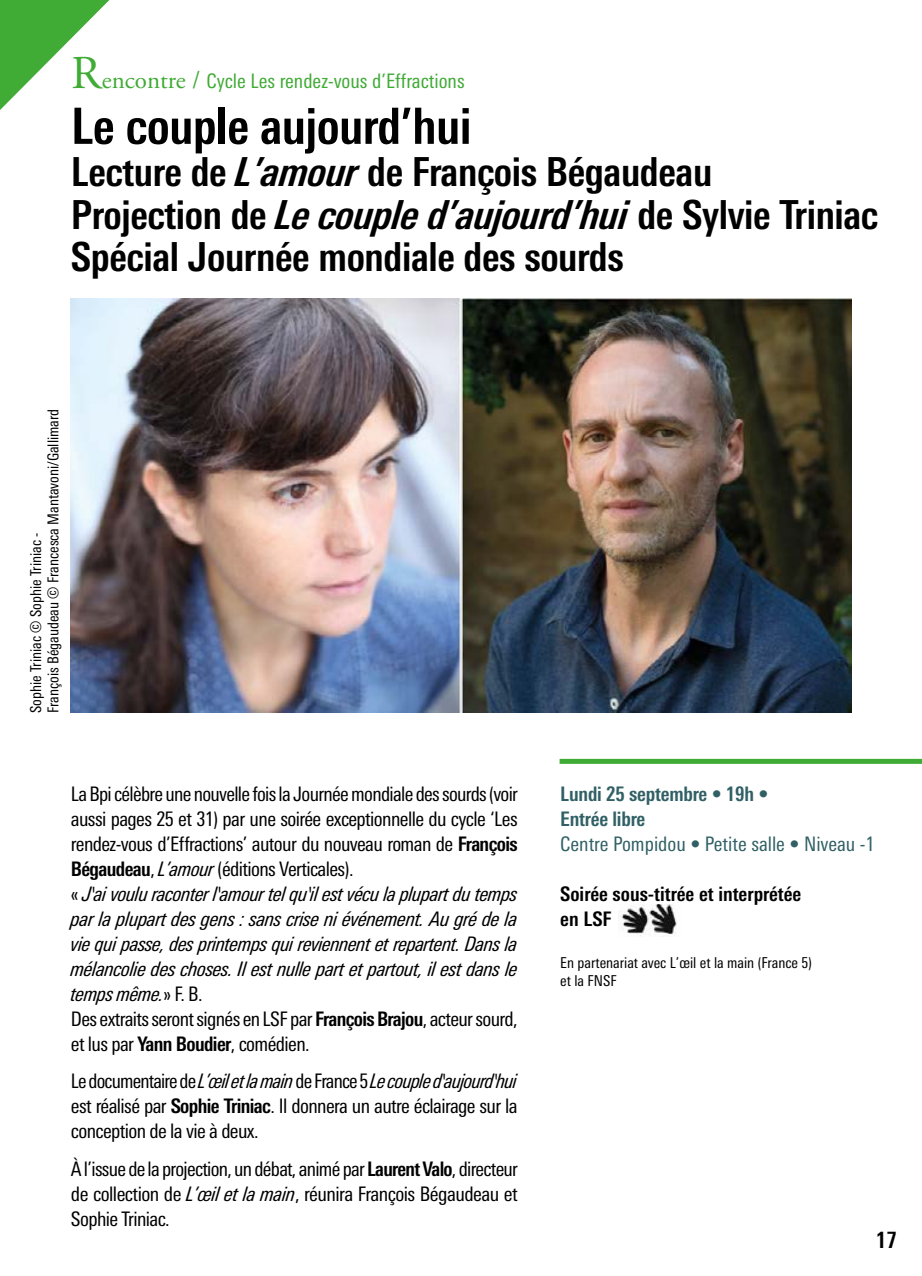
<style>
.page{position:relative;width:922px;height:1276px;background:#fff}
.page>*{position:absolute;margin:0;border:0;box-sizing:border-box;transform-origin:0 0}
.t1{font:700 condensed 50px "Univers Next Pro";letter-spacing:-.01em;color:#000}
.t2{font:700 condensed 40px/42.5px "Univers Next Pro";letter-spacing:-.01em;color:#000}
.t3{font:700 condensed 22.5px "Univers Next Pro";color:#000}
.t4{font:condensed 20px/25px "Univers Next Pro";letter-spacing:-.03em;color:#000;text-align:justify}
.t5{font:condensed 20px "Univers Next Pro";color:#40ab35}
.t6{font:condensed 20px "Univers Next Pro";color:#306065}
.t7{font:700 condensed 20px/25px "Univers Next Pro";color:#000}
.t8{font:700 condensed 20px/25px "Univers Next Pro";letter-spacing:-.01em;color:#306065}
.t9{font:condensed 15px/17.5px "Univers Next Pro";color:#000}
.s1{font-family:"Adobe Garamond Pro";font-stretch:normal;font-size:47px}
.s2{font-family:"Adobe Garamond Pro";font-stretch:normal;font-size:25px}
.s3{font-style:italic}
.s4{font-weight:700}
</style>
<div class="page">
<img style="left:71px;top:298px;width:779px;height:415px">
<svg style="left:0;top:0;width:110px;height:110px"></svg>
<img style="left:618px;top:904px;width:59px;height:32px">
<div style="left:559px;top:759px;width:362px;height:5px;background:#40ab35"></div>
<p class="t5" style="left:71px;top:70px;width:395px"><span class="s1">R</span><span class="s2">encontre /</span> Cycle Les rendez-vous d’Effractions</p>
<h1 class="t1" style="left:71px;top:96px;width:402px">Le couple aujourd’hui</h1>
<h2 class="t2" style="left:71px;top:151px;width:808px">Lecture de <span class="s3">L’amour</span> de François Bégaudeau<br>Projection de <span class="s3">Le couple d’aujourd’hui</span> de Sylvie Triniac<br>Spécial Journée mondiale des sourds</h2>
<p class="t9" style="left:27px;top:713px;width:306px;rotate:-90deg">Sophie Triniac © Sophie Triniac -<br>François Bégaudeau © Francesca Mantavoni/Gallimard</p>
<p class="t4" style="left:71px;top:781px;width:448px;text-align:left">La Bpi célèbre une nouvelle fois la Journée mondiale des sourds (voir aussi pages 25 et 31) par une soirée exceptionnelle du cycle ‘Les rendez-vous d’Effractions’ autour du nouveau roman de <span class="s4">François Bégaudeau</span>, <span class="s3">L’amour</span> (éditions Verticales).<br>« <span class="s3">J'ai voulu raconter l'amour tel qu'il est vécu la plupart du temps par la plupart des gens : sans crise ni événement. Au gré de la vie qui passe, des printemps qui reviennent et repartent. Dans la mélancolie des choses. Il est nulle part et partout, il est dans le temps même.</span>» F. B.<br>Des extraits seront signés en LSF par <span class="s4">François Brajou</span>, acteur sourd, et lus par <span class="s4">Yann Boudier</span>, comédien.</p>
<p class="t4" style="left:71px;top:1068px;width:448px">Le documentaire de <span class="s3">L’œil et la main</span> de France 5 <span class="s3">Le couple d'aujourd'hui </span>est réalisé par <span class="s4">Sophie Triniac</span>. Il donnera un autre éclairage sur la conception de la vie à deux.</p>
<p class="t4" style="left:71px;top:1156px;width:448px">À l’issue de la projection, un débat, animé par <span class="s4">Laurent Valo</span>, directeur de collection de <span class="s3">L’œil et la main</span>, réunira François Bégaudeau et Sophie Triniac.</p>
<p class="t8" style="left:560px;top:781px;width:210px">Lundi 25 septembre • 19h •<br>Entrée libre</p>
<p class="t6" style="left:560px;top:832px;width:316px">Centre Pompidou • Petite salle • Niveau -1</p>
<p class="t7" style="left:560px;top:881px;width:242px">Soirée sous-titrée et interprétée en LSF</p>
<p class="t9" style="left:560px;top:954px;width:253px">En partenariat avec L’œil et la main (France 5) et la FNSF</p>
<p class="t3" style="left:875px;top:1226px;width:23px">17</p>
</div>
